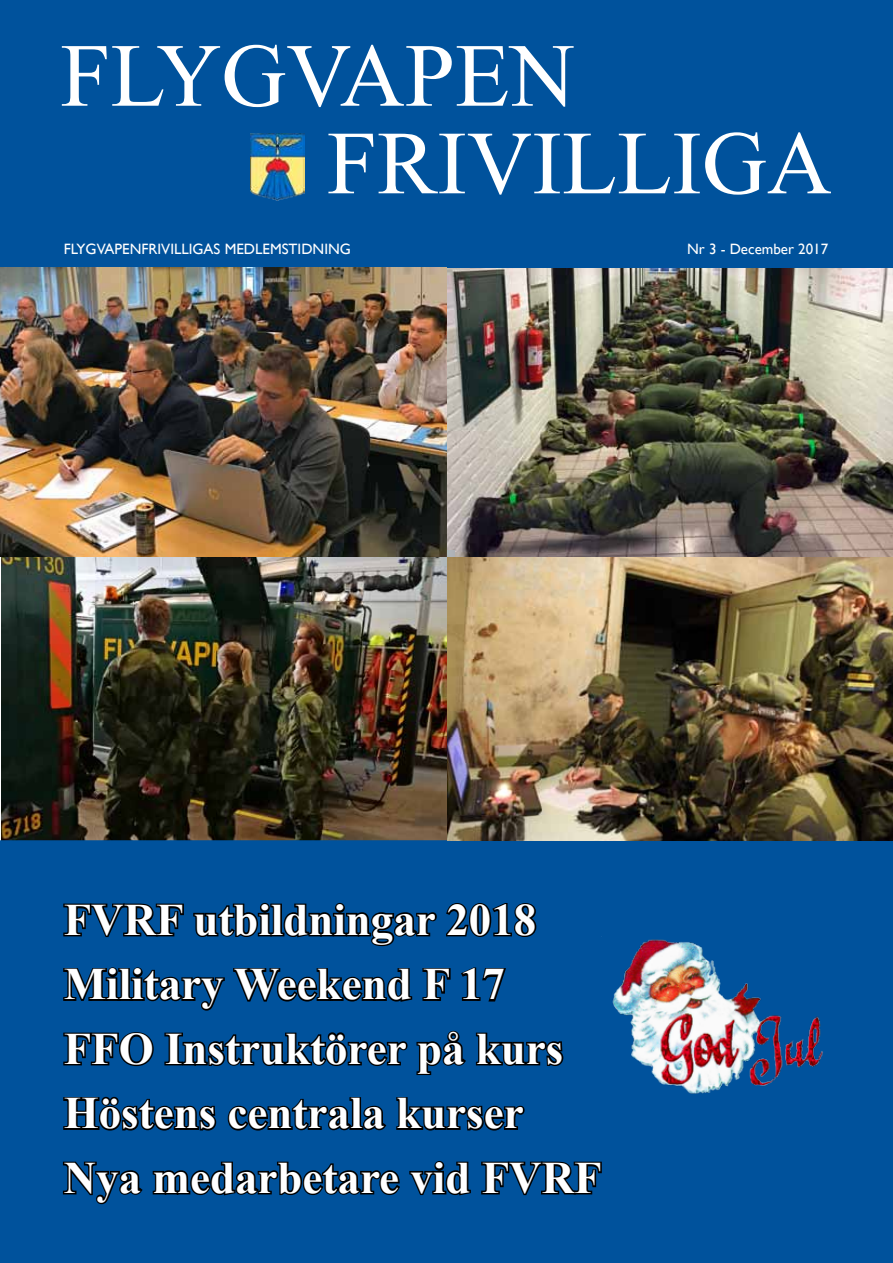
<style>
.page{position:relative;width:893px;height:1263px;background:#fff}
.page>*{position:absolute;margin:0;border:0;box-sizing:border-box;transform-origin:0 0}
.t1{font:90px "Times New Roman";color:#fff}
.t2{font:700 45px/64.5px "Times New Roman";color:#fff}
.t3{font:15px "Gill Sans";color:#fff}
</style>
<div class="page">
<img style="left:447px;top:268px;width:446px;height:289px">
<img style="left:2px;top:551px;width:453px;height:289px">
<div style="left:0;top:840px;width:893px;height:423px;background:#00529c"></div>
<div style="left:0;top:0;width:893px;height:268px;background:#00529c"></div>
<img style="left:250px;top:133px;width:55px;height:68px">
<svg style="left:62px;top:902px;width:123px;height:37px;background:#00305c"></svg>
<svg style="left:192px;top:900px;width:346px;height:48px;background:#003768"></svg>
<svg style="left:62px;top:957px;width:164px;height:56px;background:#00396e"></svg>
<svg style="left:232px;top:966px;width:182px;height:38px;background:#00305d"></svg>
<svg style="left:421px;top:966px;width:31px;height:36px"></svg>
<svg style="left:459px;top:965px;width:49px;height:39px;background:#00386c"></svg>
<svg style="left:62px;top:1031px;width:93px;height:36px;background:#002f59"></svg>
<svg style="left:163px;top:1028px;width:305px;height:49px;background:#00386c"></svg>
<svg style="left:474px;top:1031px;width:92px;height:37px;background:#00315e"></svg>
<svg style="left:62px;top:1094px;width:156px;height:38px;background:#002e59"></svg>
<svg style="left:226px;top:1096px;width:162px;height:36px;background:#00305c"></svg>
<svg style="left:395px;top:1096px;width:132px;height:37px;background:#00325f"></svg>
<svg style="left:61px;top:1160px;width:84px;height:46px;background:#00376a"></svg>
<svg style="left:151px;top:1160px;width:251px;height:37px;background:#00305d"></svg>
<svg style="left:408px;top:1158px;width:64px;height:39px;background:#003361"></svg>
<svg style="left:480px;top:1160px;width:123px;height:37px;background:#00305c"></svg>
<img style="left:0;top:268px;width:447px;height:289px">
<img style="left:447px;top:557px;width:446px;height:283px">
<img style="left:602px;top:937px;width:224px;height:160px">
<h1 class="t1" style="left:60px;top:15px;width:516px">FLYGVAPEN</h1>
<h1 class="t1" style="left:327px;top:103px;width:506px">FRIVILLIGA</h1>
<p class="t3" style="left:64px;top:240px;width:289px">FLYGVAPENFRIVILLIGAS MEDLEMSTIDNING</p>
<p class="t3" style="left:687px;top:240px;width:143px">Nr 3 - December 2017</p>
<p class="t2" style="left:64px;top:886px;width:539px">FVRF utbildningar 2018<br>Military Weekend F 17<br>FFO Instruktörer på kurs<br>Höstens centrala kurser<br>Nya medarbetare vid FVRF</p>
</div>
